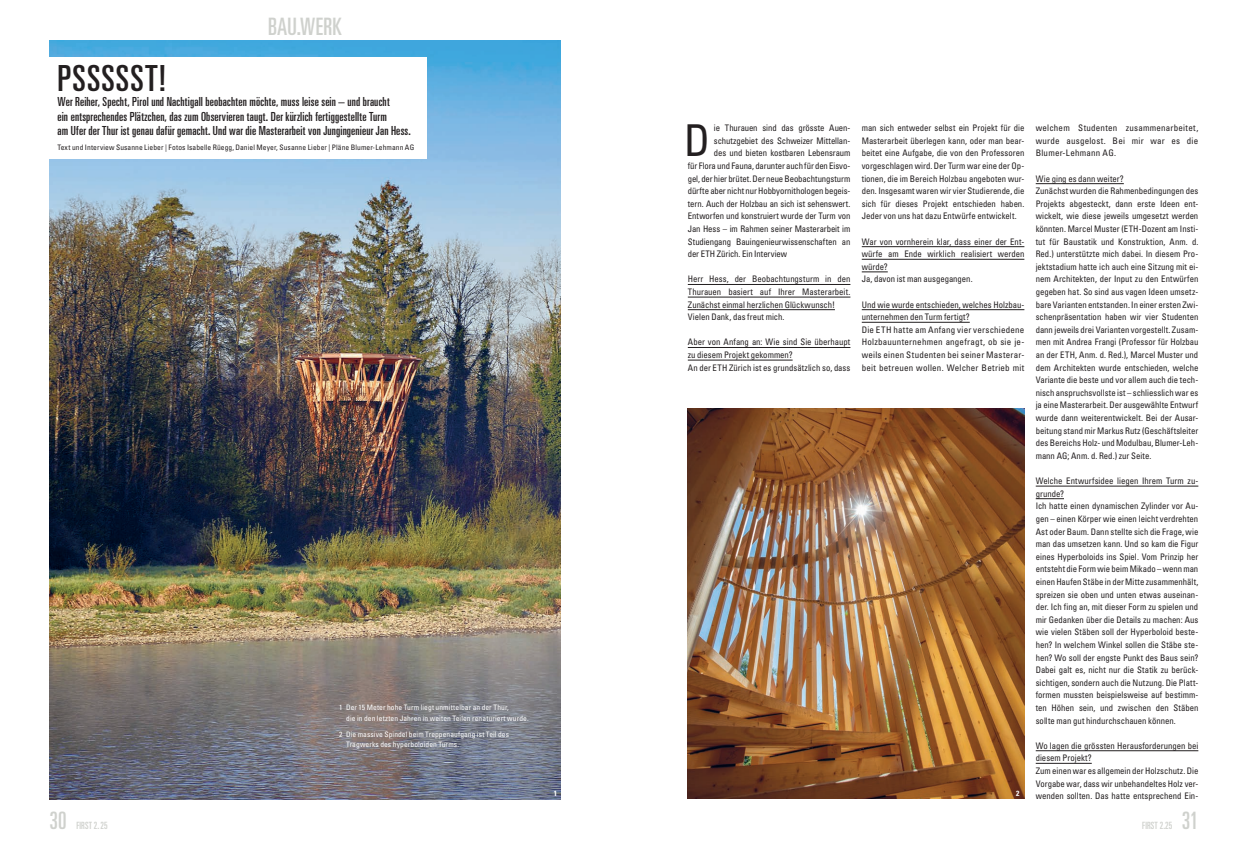
<style>
.page{position:relative;width:1248px;height:842px;background:#fff}
.page>*{position:absolute;margin:0;border:0;box-sizing:border-box;transform-origin:0 0}
.t1{font:condensed 43.9px "Univers LT Std";color:#231f20}
.t2{font:ultra-condensed 36px "Univers LT Std";letter-spacing:.03em;color:#231f20}
.t3{font:ultra-condensed 24px "Univers LT Std";letter-spacing:.005em;color:#cfd1cd;scale:.95 1}
.t4{font:ultra-condensed 12.5px/14.7px "Univers LT Std";letter-spacing:.01em;color:#231f20}
.t5{font:ultra-condensed 10px "Univers LT Std";letter-spacing:.01em;color:#cfd1cd;scale:.95 1}
.t6{font:condensed 9px/12.6px "Univers LT Std";letter-spacing:-.005em;color:#231f20}
.t7{font:condensed 9px/12.6px "Univers LT Std";letter-spacing:.02em;color:#231f20}
.t8{font:condensed 7.5px/10.5px "Univers LT Std";letter-spacing:.01em;color:#fff}
.t9{font:condensed 7.5px "Univers LT Std";letter-spacing:.01em;color:#231f20}
.t10{font:700 condensed 7.5px "Univers LT Std";color:#fff}
</style>
<div class="page">
<img style="left:687px;top:408px;width:337px;height:390px">
<img style="left:50px;top:40px;width:510px;height:759px">
<hr style="left:687px;top:284px;width:163px;height:1px;background:#231f20">
<hr style="left:687px;top:297px;width:163px;height:1px;background:#231f20">
<hr style="left:687px;top:309px;width:147px;height:1px;background:#231f20">
<hr style="left:687px;top:347px;width:163px;height:1px;background:#231f20">
<hr style="left:687px;top:360px;width:105px;height:1px;background:#231f20">
<div style="left:49px;top:57px;width:377px;height:102px;background:#fff"></div>
<hr style="left:861px;top:246px;width:163px;height:1px;background:#231f20">
<hr style="left:861px;top:259px;width:163px;height:1px;background:#231f20">
<svg style="left:861px;top:272px;width:26px;height:1px"></svg>
<hr style="left:861px;top:309px;width:163px;height:1px;background:#231f20">
<hr style="left:861px;top:322px;width:108px;height:1px;background:#231f20">
<hr style="left:1035px;top:183px;width:88px;height:1px;background:#231f20">
<hr style="left:1035px;top:486px;width:163px;height:1px;background:#231f20">
<svg style="left:1035px;top:498px;width:28px;height:1px"></svg>
<hr style="left:1035px;top:750px;width:163px;height:1px;background:#231f20">
<hr style="left:1035px;top:763px;width:56px;height:1px;background:#231f20">
<h3 class="t3" style="left:268px;top:13px;width:79px">BAU.WERK</h3>
<h2 class="t2" style="left:57px;top:58px;width:111px">PSSSSST!</h2>
<p class="t4" style="left:57px;top:94px;width:355px">Wer Reiher, Specht, Pirol und Nachtigall beobachten möchte, muss leise sein – und braucht<br>ein entsprechendes Plätzchen, das zum Observieren taugt. Der kürzlich fertiggestellte Turm<br>am Ufer der Thur ist genau dafür gemacht. Und war die Masterarbeit von Jungingenieur Jan Hess.</p>
<p class="t9" style="left:57px;top:143px;width:358px">Text und Interview Susanne Lieber | Fotos Isabelle Rüegg, Daniel Meyer, Susanne Lieber | Pläne Blumer-Lehmann AG</p>
<p class="t8" style="left:346px;top:702px;width:184px;text-indent:-7px">1 Der 15 Meter hohe Turm liegt unmittelbar an der Thur,<br>die in den letzten Jahren in weiten Teilen renaturiert wurde.</p>
<p class="t8" style="left:346px;top:729px;width:164px;text-indent:-7px">2 Die massive Spindel beim Treppenaufgang ist Teil des<br>Tragwerks des hyperboloiden Turms.</p>
<h1 class="t1" style="left:684px;top:113px;width:28px">D</h1>
<p class="t6" style="left:714px;top:122px;width:138px">ie Thurauen sind das grösste Auen-</p>
<p class="t6" style="left:714px;top:134px;width:138px">schutzgebiet des Schweizer Mittellan-</p>
<p class="t6" style="left:714px;top:147px;width:138px">des und bieten kostbaren Lebensraum</p>
<p class="t6" style="left:687px;top:159px;width:164px">für Flora und Fauna, darunter auch für den Eisvo-</p>
<p class="t6" style="left:687px;top:172px;width:164px">gel, der hier brütet. Der neue Beobachtungsturm</p>
<p class="t6" style="left:687px;top:185px;width:164px">dürfte aber nicht nur Hobbyornithologen begeis-</p>
<p class="t6" style="left:687px;top:197px;width:164px">tern. Auch der Holzbau an sich ist sehenswert.</p>
<p class="t6" style="left:687px;top:210px;width:164px">Entworfen und konstruiert wurde der Turm von</p>
<p class="t6" style="left:687px;top:222px;width:164px">Jan Hess – im Rahmen seiner Masterarbeit im</p>
<p class="t6" style="left:687px;top:235px;width:164px">Studiengang Bauingenieurwissenschaften an</p>
<p class="t6" style="left:687px;top:248px;width:101px">der ETH Zürich. Ein Interview</p>
<p class="t6" style="left:687px;top:273px;width:164px">Herr Hess, der Beobachtungsturm in den Thurauen basiert auf Ihrer Masterarbeit.<br>Zunächst einmal herzlichen Glückwunsch!<br>Vielen Dank, das freut mich.</p>
<p class="t6" style="left:687px;top:336px;width:164px">Aber von Anfang an: Wie sind Sie überhaupt zu diesem Projekt gekommen?<br>An der ETH Zürich ist es grundsätzlich so, dass</p>
<p class="t6" style="left:861px;top:122px;width:164px;text-align:justify">man sich entweder selbst ein Projekt für die Masterarbeit überlegen kann, oder man bear&shy;beitet eine Aufgabe, die von den Professoren vorgeschlagen wird. Der Turm war eine der Op&shy;tionen, die im Bereich Holzbau angeboten wur&shy;den. Insgesamt waren wir vier Studierende, die sich für dieses Projekt entschieden haben.<br>Jeder von uns hat dazu Entwürfe entwickelt.</p>
<p class="t6" style="left:861px;top:235px;width:164px">War von vornherein klar, dass einer der Ent&shy;würfe am Ende wirklich realisiert werden würde?<br>Ja, davon ist man ausgegangen.</p>
<p class="t7" style="left:861px;top:298px;width:164px">Und wie wurde entschieden, welches Holzbau&shy;unternehmen den Turm fertigt?<br>Die ETH hatte am Anfang vier verschiedene Holzbauunternehmen angefragt, ob sie je&shy;weils einen Studenten bei seiner Masterar&shy;beit betreuen wollen. Welcher Betrieb mit</p>
<p class="t10" style="left:554px;top:789px;width:5px">1</p>
<p class="t10" style="left:1015px;top:788px;width:5px">2</p>
<p class="t6" style="left:1035px;top:122px;width:164px;text-align:justify">welchem Studenten zusammenarbeitet, wurde ausgelost. Bei mir war es die Blumer-Lehmann AG.</p>
<p class="t6" style="left:1035px;top:172px;width:164px">Wie ging es dann weiter?<br>Zunächst wurden die Rahmenbedingungen des Projekts abgesteckt, dann erste Ideen ent&shy;wickelt, wie diese jeweils umgesetzt werden könnten. Marcel Muster (ETH-Dozent am Insti&shy;tut für Baustatik und Konstruktion, Anm. d.<br>Red.) unterstützte mich dabei. In diesem Pro&shy;jektstadium hatte ich auch eine Sitzung mit ei&shy;nem Architekten, der Input zu den Entwürfen gegeben hat. So sind aus vagen Ideen umsetz&shy;bare Varianten entstanden. In einer ersten Zwi&shy;schenpräsentation haben wir vier Studenten dann jeweils drei Varianten vorgestellt. Zusam&shy;men mit Andrea Frangi (Professor für Holzbau an der ETH, Anm. d. Red.), Marcel Muster und dem Architekten wurde entschieden, welche Variante die beste und vor allem auch die tech&shy;nisch anspruchsvollste ist – schliesslich war es ja eine Masterarbeit. Der ausgewählte Entwurf wurde dann weiterentwickelt. Bei der Ausar&shy;beitung stand mir Markus Rutz (Geschäftsleiter des Bereichs Holz- und Modulbau, Blumer-Leh&shy;mann AG; Anm. d. Red.) zur Seite.</p>
<p class="t6" style="left:1035px;top:474px;width:164px">Welche Entwurfsidee liegen Ihrem Turm zu&shy;grunde?<br>Ich hatte einen dynamischen Zylinder vor Au&shy;gen – einen Körper wie einen leicht verdrehten Ast oder Baum. Dann stellte sich die Frage, wie man das umsetzen kann. Und so kam die Figur eines Hyperboloids ins Spiel. Vom Prinzip her entsteht die Form wie beim Mikado – wenn man einen Haufen Stäbe in der Mitte zusammenhält, spreizen sie oben und unten etwas auseinan&shy;der. Ich fing an, mit dieser Form zu spielen und mir Gedanken über die Details zu machen: Aus wie vielen Stäben soll der Hyperboloid beste&shy;hen? In welchem Winkel sollen die Stäbe ste&shy;hen? Wo soll der engste Punkt des Baus sein?<br>Dabei galt es, nicht nur die Statik zu berück&shy;sichtigen, sondern auch die Nutzung. Die Platt&shy;formen mussten beispielsweise auf bestimm&shy;ten Höhen sein, und zwischen den Stäben sollte man gut hindurchschauen können.</p>
<p class="t6" style="left:1035px;top:739px;width:164px">Wo lagen die grössten Herausforderungen bei diesem Projekt?<br>Zum einen war es allgemein der Holzschutz. Die Vorgabe war, dass wir unbehandeltes Holz ver&shy;wenden sollten. Das hatte entsprechend Ein-</p>
<h3 class="t3" style="left:50px;top:807px;width:19px">30</h3>
<p class="t5" style="left:76px;top:820px;width:34px">FIRST 2.25</p>
<p class="t5" style="left:1142px;top:820px;width:33px">FIRST 2.25</p>
<h3 class="t3" style="left:1181px;top:807px;width:19px">31</h3>
</div>
